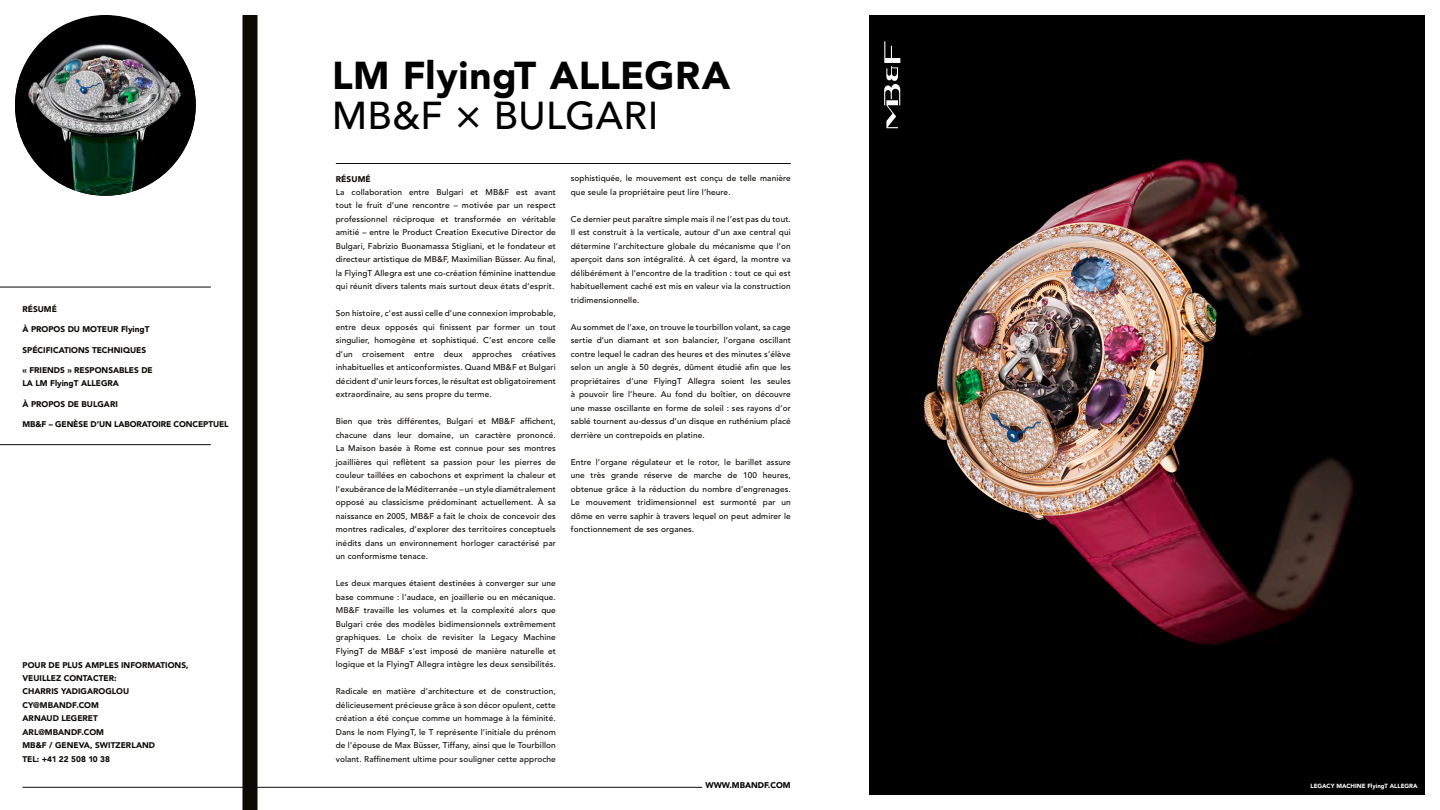
<style>
.page{position:relative;width:1440px;height:810px;background:#fff}
.page>*{position:absolute;margin:0;border:0;box-sizing:border-box;transform-origin:0 0}
.t1{font:900 38.62px "Avenir LT Std";letter-spacing:.01em;color:#000}
.t2{font:500 38.62px "Avenir LT Std";letter-spacing:.01em;color:#000}
.t3{font:500 8.25px/13.5px "Avenir LT Std";letter-spacing:.015em;color:#0b0904;text-align:justify}
.t4{font:900 8.25px/13.5px "Avenir LT Std";color:#0b0904}
.t5{font:900 8.25px/13.5px "Avenir";color:#0b0904}
.t6{font:900 8.25px "Avenir LT Std";color:#000}
.t7{font:900 6px "Avenir LT Std";color:#fff}
</style>
<div class="page">
<hr style="left:22px;top:787px;width:680px;height:1px;background:#0b0904">
<hr style="left:336px;top:163px;width:455px;height:1px;background:#0b0904">
<img style="left:15px;top:24px;width:181px;height:172px">
<div style="left:242px;top:15px;width:15px;height:795px;background:#0b0904"></div>
<hr style="left:0;top:287px;width:211px;height:1px;background:#0b0904">
<hr style="left:0;top:444px;width:211px;height:1px;background:#0b0904">
<img style="left:869px;top:15px;width:556px;height:780px">
<p class="t4" style="left:22px;top:302px;width:36px">RÉSUMÉ</p>
<p class="t4" style="left:22px;top:323px;width:128px">À PROPOS DU MOTEUR FlyingT</p>
<p class="t4" style="left:22px;top:343px;width:125px">SPÉCIFICATIONS TECHNIQUES</p>
<p class="t4" style="left:22px;top:363px;width:132px">« FRIENDS » RESPONSABLES DE<br>LA LM FlyingT ALLEGRA</p>
<p class="t4" style="left:22px;top:397px;width:97px">À PROPOS DE BULGARI</p>
<p class="t4" style="left:22px;top:417px;width:208px">MB&amp;F – GENÈSE D’UN LABORATOIRE CONCEPTUEL</p>
<p class="t4" style="left:22px;top:658px;width:168px">POUR DE PLUS AMPLES INFORMATIONS,<br>VEUILLEZ CONTACTER:</p>
<p class="t5" style="left:22px;top:685px;width:134px">CHARRIS YADIGAROGLOU<br>CY@MBANDF.COM<br>ARNAUD LEGERET<br>ARL@MBANDF.COM<br>MB&amp;F / GENEVA, SWITZERLAND<br>TEL: +41 22 508 10 38</p>
<h1 class="t1" style="left:332px;top:52px;width:400px">LM FlyingT ALLEGRA</h1>
<h1 class="t2" style="left:332px;top:94px;width:328px">MB&amp;F × BULGARI</h1>
<p class="t4" style="left:336px;top:172px;width:36px">RÉSUMÉ</p>
<p class="t3" style="left:336px;top:186px;width:222px">La collaboration entre Bulgari et MB&amp;F est avant tout le fruit d’une rencontre – motivée par un respect professionnel réciproque et transformée en véritable amitié – entre le Product Creation Executive Director de Bulgari, Fabrizio Buonamassa Stigliani, et le fondateur et directeur artistique de MB&amp;F, Maximilian Büsser. Au final, la FlyingT Allegra est une co-création féminine inattendue qui réunit divers talents mais surtout deux états d’esprit.</p>
<p class="t3" style="left:336px;top:307px;width:222px">Son histoire, c’est aussi celle d’une connexion improbable, entre deux opposés qui finissent par former un tout singulier, homogène et sophistiqué. C’est encore celle d’un croisement entre deux approches créatives inhabituelles et anticonformistes. Quand MB&amp;F et Bulgari décident d’unir leurs forces, le résultat est obligatoirement extraordinaire, au sens propre du terme.</p>
<p class="t3" style="left:336px;top:415px;width:222px">Bien que très différentes, Bulgari et MB&amp;F affichent, chacune dans leur domaine, un caractère prononcé.<br>La Maison basée à Rome est connue pour ses montres joaillières qui reflètent sa passion pour les pierres de couleur taillées en cabochons et expriment la chaleur et l’exubérance de la Méditerranée – un style diamétralement opposé au classicisme prédominant actuellement. À sa naissance en 2005, MB&amp;F a fait le choix de concevoir des montres radicales, d’explorer des territoires conceptuels inédits dans un environnement horloger caractérisé par un conformisme tenace.</p>
<p class="t3" style="left:336px;top:577px;width:222px">Les deux marques étaient destinées à converger sur une base commune : l’audace, en joaillerie ou en mécanique.<br>MB&amp;F travaille les volumes et la complexité alors que Bulgari crée des modèles bidimensionnels extrêmement graphiques. Le choix de revisiter la Legacy Machine FlyingT de MB&amp;F s’est imposé de manière naturelle et logique et la FlyingT Allegra intègre les deux sensibilités.</p>
<p class="t3" style="left:336px;top:685px;width:222px">Radicale en matière d’architecture et de construction, délicieusement précieuse grâce à son décor opulent, cette création a été conçue comme un hommage à la féminité.<br>Dans le nom FlyingT, le T représente l’initiale du prénom de l’épouse de Max Büsser, Tiffany, ainsi que le Tourbillon volant. Raffinement ultime pour souligner cette approche</p>
<p class="t3" style="left:571px;top:172px;width:221px">sophistiquée, le mouvement est conçu de telle manière que seule la propriétaire peut lire l’heure.</p>
<p class="t3" style="left:571px;top:213px;width:222px">Ce dernier peut paraître simple mais il ne l’est pas du tout.<br>Il est construit à la verticale, autour d’un axe central qui détermine l’architecture globale du mécanisme que l’on aperçoit dans son intégralité. À cet égard, la montre va délibérément à l’encontre de la tradition : tout ce qui est habituellement caché est mis en valeur via la construction tridimensionnelle.</p>
<p class="t3" style="left:571px;top:320px;width:222px">Au sommet de l’axe, on trouve le tourbillon volant, sa cage sertie d’un diamant et son balancier, l’organe oscillant contre lequel le cadran des heures et des minutes s’élève selon un angle à 50 degrés, dûment étudié afin que les propriétaires d’une FlyingT Allegra soient les seules à pouvoir lire l’heure. Au fond du boîtier, on découvre une masse oscillante en forme de soleil : ses rayons d’or sablé tournent au-dessus d’un disque en ruthénium placé derrière un contrepoids en platine.</p>
<p class="t3" style="left:571px;top:455px;width:222px">Entre l’organe régulateur et le rotor, le barillet assure une très grande réserve de marche de 100 heures, obtenue grâce à la réduction du nombre d’engrenages.<br>Le mouvement tridimensionnel est surmonté par un dôme en verre saphir à travers lequel on peut admirer le fonctionnement de ses organes.</p>
<p class="t6" style="left:705px;top:780px;width:87px">WWW.MBANDF.COM</p>
<p class="t7" style="left:1310px;top:782px;width:109px">LEGACY MACHINE FlyingT ALLEGRA</p>
</div>
